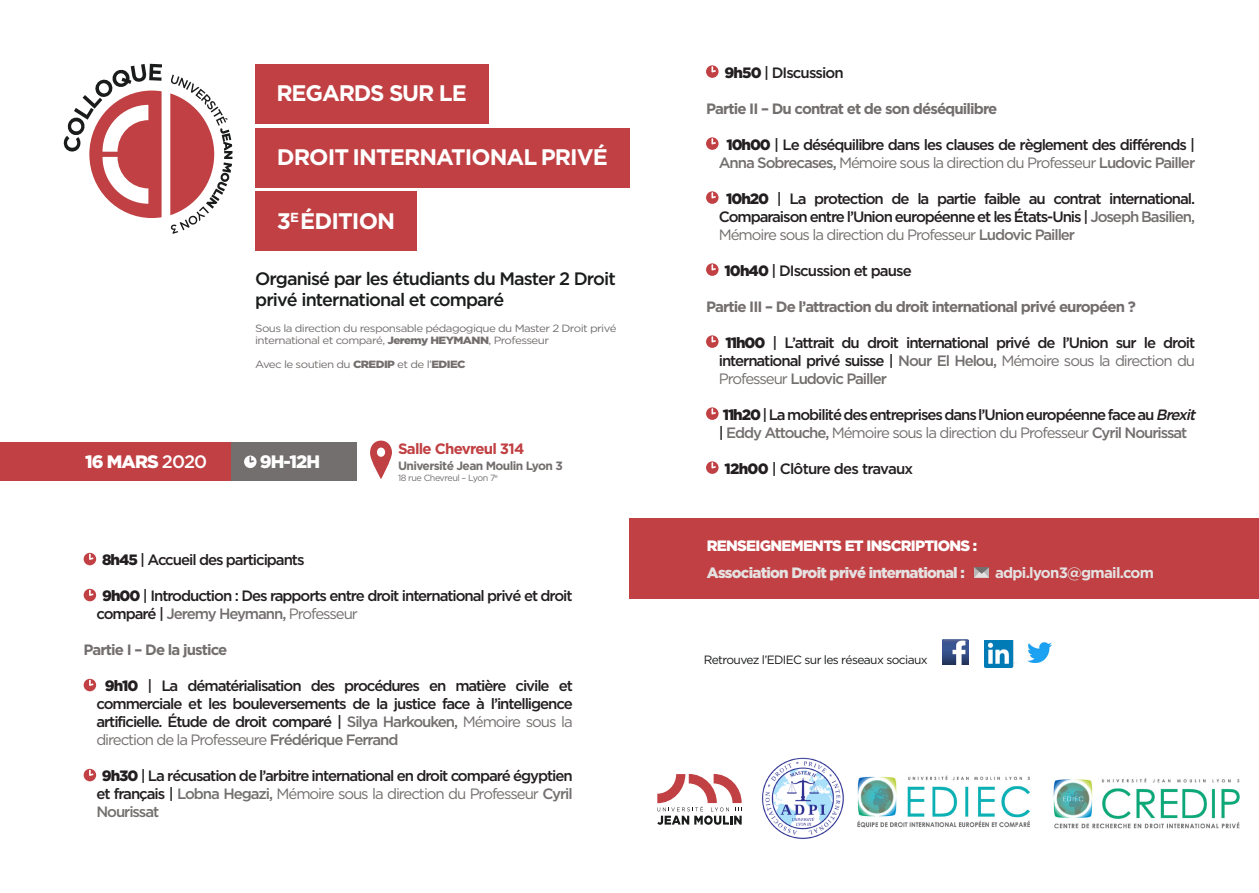
<style>
.page{position:relative;width:1259px;height:893px;background:#fff}
.page>*{position:absolute;margin:0;border:0;box-sizing:border-box;transform-origin:0 0}
.TITRE{font:700 22.5px "Gotham";letter-spacing:-.04em;color:#fff}
.SOUS-TITRE{font:500 18px/21px "Gotham";letter-spacing:-.05em;color:#1a1b1b}
.Date-Heure_Inter{font:900 18px "Gotham";letter-spacing:-.05em;color:#fff}
.Liste{font:500 15px/18px "Gotham";letter-spacing:-.07em;color:#231f20;text-align:justify}
.Liste-2{font:700 15px "Gotham";letter-spacing:-.06em;color:#736f6e}
.Info{font:900 15px "Gotham";letter-spacing:-.05em;color:#e5e1e1}
.Info-2{font:900 15px "Gotham";letter-spacing:-.05em;color:#fff}
.Liste-3{font:500 15px "Gotham";letter-spacing:-.05em;color:#231f20}
.Info-3{font:700 15px "Gotham";letter-spacing:-.05em;color:#e5e1e1}
.Contact_Inter{font:700 15px "Gotham";letter-spacing:-.05em;color:#c04043}
.Liste-4{font:12px "Gotham";letter-spacing:-.05em;color:#1a1b1b}
.Contact_Inter-2{font:700 12px "Gotham";letter-spacing:-.05em;color:#736f6e}
.Adresse{font:10.5px/12px "Gotham";letter-spacing:-.05em;color:#736f6e;scale:1.1 1}
.Adresse_Inter{font:9px "Gotham";letter-spacing:-.05em;color:#736f6e}
.s1{font-weight:900}
.s2{font-weight:500}
.s3{color:#736f6e}
.s4{font-weight:400;color:#736f6e}
.s5{font-style:italic}
</style>
<div class="page">
<svg style="left:63px;top:64px;width:99px;height:154px"></svg>
<svg style="left:170px;top:75px;width:62px;height:159px"></svg>
<div style="left:629px;top:519px;width:630px;height:80px;background:#c04043"></div>
<svg style="left:974px;top:567px;width:15px;height:11px"></svg>
<svg style="left:657px;top:774px;width:85px;height:51px"></svg>
<div style="left:0;top:442px;width:243px;height:39px;background:#c04043"></div>
<div style="left:231px;top:442px;width:126px;height:39px;background:#736f6e"></div>
<svg style="left:244px;top:456px;width:12px;height:12px"></svg>
<svg style="left:370px;top:441px;width:22px;height:38px"></svg>
<svg style="left:84px;top:553px;width:12px;height:12px"></svg>
<svg style="left:84px;top:589px;width:12px;height:12px"></svg>
<svg style="left:84px;top:679px;width:12px;height:12px"></svg>
<svg style="left:84px;top:769px;width:12px;height:12px"></svg>
<img style="left:942px;top:639px;width:26px;height:25px">
<img style="left:984px;top:641px;width:31px;height:26px">
<img style="left:1027px;top:643px;width:24px;height:19px">
<svg style="left:706px;top:65px;width:12px;height:13px"></svg>
<svg style="left:706px;top:137px;width:12px;height:13px"></svg>
<svg style="left:706px;top:191px;width:12px;height:13px"></svg>
<svg style="left:706px;top:263px;width:12px;height:13px"></svg>
<svg style="left:706px;top:335px;width:12px;height:13px"></svg>
<svg style="left:706px;top:407px;width:12px;height:13px"></svg>
<svg style="left:706px;top:461px;width:12px;height:13px"></svg>
<img style="left:761px;top:757px;width:83px;height:82px">
<img style="left:1053px;top:778px;width:187px;height:51px">
<div style="left:255px;top:64px;width:234px;height:59px;background:#c04043"></div>
<div style="left:255px;top:128px;width:374px;height:59px;background:#c04043"></div>
<div style="left:255px;top:191px;width:162px;height:60px;background:#c04043"></div>
<img style="left:857px;top:775px;width:173px;height:53px">
<p class="TITRE" style="left:276px;top:80px;width:192px">REGARDS SUR LE</p>
<p class="TITRE" style="left:277px;top:144px;width:333px">DROIT INTERNATIONAL PRIVÉ</p>
<p class="TITRE" style="left:277px;top:208px;width:120px">3<sup>E</sup>ÉDITION</p>
<p class="SOUS-TITRE" style="left:255px;top:267px;width:362px">Organisé par les étudiants du Master 2 Droit privé international et comparé</p>
<p class="Adresse" style="left:255px;top:322px;width:330px">Sous la direction du responsable pédagogique du Master 2 Droit privé international et comparé, <span class="s1">Jeremy HEYMANN</span>, Professeur</p>
<p class="Adresse" style="left:255px;top:358px;width:193px">Avec le soutien du <span class="s1">CREDIP</span> et de l’<span class="s1">EDIEC</span></p>
<p class="Date-Heure_Inter" style="left:85px;top:451px;width:124px">16 MARS <span class="s2">2020</span></p>
<p class="Date-Heure_Inter" style="left:260px;top:451px;width:62px">9H-12H</p>
<p class="Contact_Inter" style="left:398px;top:440px;width:128px">Salle Chevreul 314</p>
<p class="Contact_Inter-2" style="left:398px;top:459px;width:166px">Université Jean Moulin Lyon 3</p>
<p class="Adresse_Inter" style="left:398px;top:473px;width:102px">18 rue Chevreul – Lyon 7<sup>e</sup></p>
<p class="Liste" style="left:102px;top:551px;width:204px"><span class="s1">8h45</span> | Accueil des participants</p>
<p class="Liste" style="left:96px;top:587px;width:478px;text-indent:6px"><span class="s1">9h00</span> | Introduction : Des rapports entre droit international privé et droit comparé | <span class="s3">Jeremy Heymann,</span> <span class="s4">Professeur</span></p>
<p class="Liste-2" style="left:84px;top:641px;width:145px">Partie I – De la justice</p>
<p class="Liste" style="left:96px;top:677px;width:478px;text-indent:8px"><span class="s1">9h10</span> | La dématérialisation des procédures en matière civile et commerciale et les bouleversements de la justice face à l’intelligence artificielle. Étude de droit comparé | <span class="s3">Silya Harkouken,</span> <span class="s4">Mémoire sous la direction de la Professeure</span> <span class="s3">Frédérique Ferrand</span></p>
<p class="Liste" style="left:96px;top:767px;width:478px;text-indent:6px"><span class="s1">9h30</span> | La récusation de l’arbitre international en droit comparé égyptien et français | <span class="s3">Lobna Hegazi,</span> <span class="s4">Mémoire sous la direction du Professeur</span> <span class="s3">Cyril Nourissat</span></p>
<p class="Liste" style="left:724px;top:63px;width:121px"><span class="s1">9h50</span> | DIscussion</p>
<p class="Liste-2" style="left:706px;top:100px;width:293px">Partie II – Du contrat et de son déséquilibre</p>
<p class="Liste" style="left:719px;top:135px;width:478px;text-align:center"><span class="s1">10h00</span> | Le déséquilibre dans les clauses de règlement des différends |<br><span class="s3">Anna Sobrecases,</span> <span class="s4">Mémoire sous la direction du Professeur</span> <span class="s3">Ludovic Pailler</span></p>
<p class="Liste" style="left:719px;top:189px;width:478px;text-indent:7px"><span class="s1">10h20</span> | La protection de la partie faible au contrat international.<br>Comparaison entre l’Union européenne et les États-Unis | <span class="s3">Joseph Basilien, </span><span class="s4">Mémoire sous la direction du Professeur</span> <span class="s3">Ludovic Pailler</span></p>
<p class="Liste" style="left:724px;top:261px;width:189px"><span class="s1">10h40</span> | DIscussion et pause</p>
<p class="Liste-2" style="left:706px;top:298px;width:431px">Partie III – De l’attraction du droit international privé européen ?</p>
<p class="Liste" style="left:719px;top:333px;width:478px;text-indent:7px"><span class="s1">11h00</span> | L’attrait du droit international privé de l’Union sur le droit international privé suisse | <span class="s3">Nour El Helou,</span> <span class="s4">Mémoire sous la direction du Professeur</span> <span class="s3">Ludovic Pailler</span></p>
<p class="Liste" style="left:719px;top:405px;width:481px"><span class="s1">11h20</span> | La mobilité des entreprises dans l’Union européenne face au <span class="s5">Brexit </span>| <span class="s3">Eddy Attouche,</span> <span class="s4">Mémoire sous la direction du Professeur</span> <span class="s3">Cyril Nourissat</span></p>
<p class="Liste-3" style="left:724px;top:460px;width:190px"><span class="s1">12h00</span> | Clôture des travaux</p>
<p class="Info-2" style="left:707px;top:537px;width:272px">RENSEIGNEMENTS ET INSCRIPTIONS :</p>
<p class="Info" style="left:707px;top:564px;width:259px">Association Droit privé international :</p>
<p class="Info-3" style="left:995px;top:564px;width:160px">adpi.lyon3@gmail.com</p>
<p class="Liste-4" style="left:704px;top:653px;width:225px">Retrouvez l’EDIEC sur les réseaux sociaux</p>
</div>
